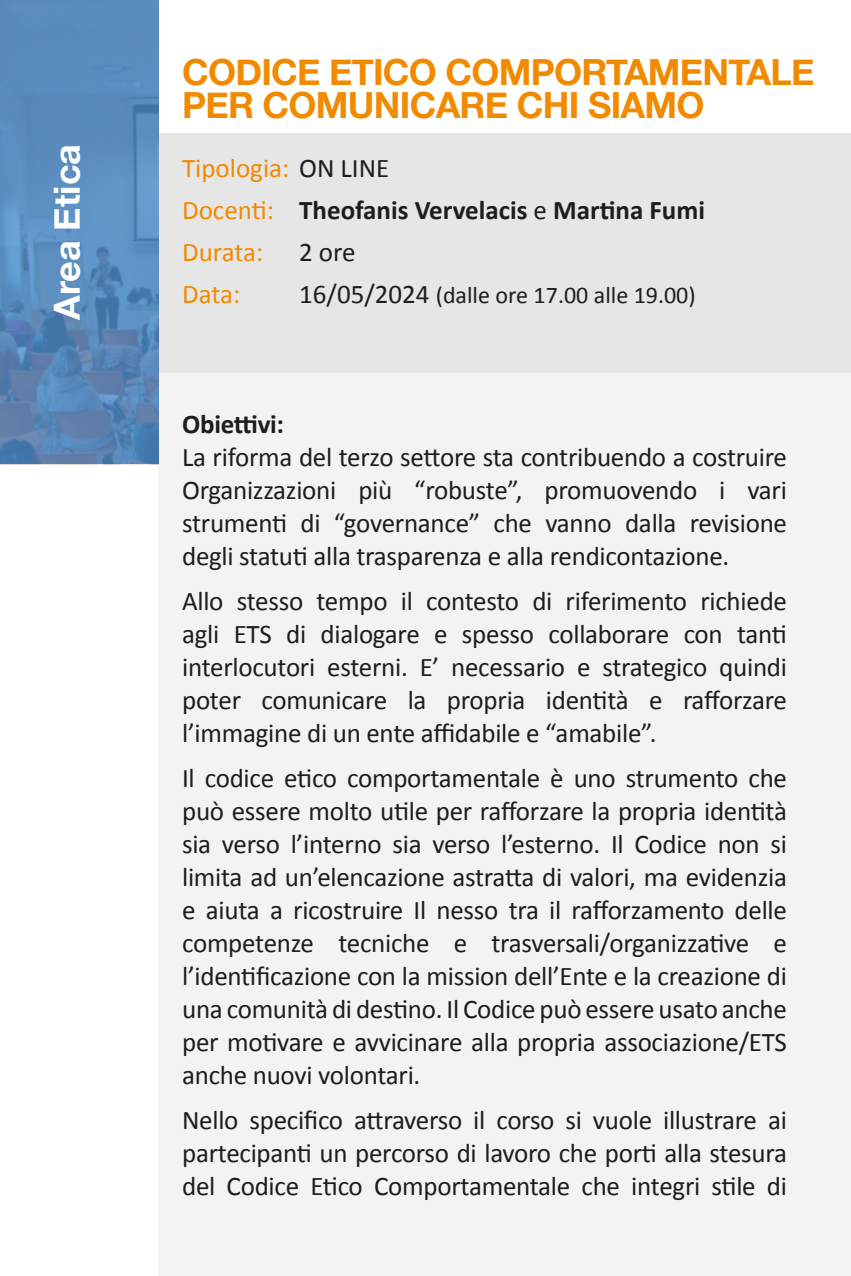
<style>
.page{position:relative;width:851px;height:1276px;background:#fff}
.page>*{position:absolute;margin:0;border:0;box-sizing:border-box;transform-origin:0 0}
.Bando_Blu_-_Copia_2{font:700 36px/33px "Helvetica Neue";letter-spacing:-.02em;color:#f28a00}
.Bando_Blu_-_Copia_2-2{font:700 36px "Helvetica Neue";color:#fff}
.text{font:27px/33px "Calibri";letter-spacing:-.01em;color:#1d1d1b;text-align:justify}
.text-2{font:700 27px "Calibri";color:#1d1d1b}
.text-3{font:27px "Calibri";color:#f28a00}
.text-4{font:24px "Calibri";color:#1d1d1b}
.s1{color:#1d1d1b}
.s2{font-weight:400;color:#f28a00}
.s3{font-weight:400}
.s4{font-size:27px}
</style>
<div class="page">
<div style="left:158px;top:133px;width:692px;height:240px;background:#e6e6e6"></div>
<div style="left:158px;top:373px;width:692px;height:903px;background:#f3f3f3"></div>
<img style="left:0;top:0;width:158px;height:464px">
<p class="Bando_Blu_-_Copia_2-2" style="left:39px;top:320px;width:177px;rotate:-90deg">Area Etica</p>
<p class="Bando_Blu_-_Copia_2" style="left:182px;top:56px;width:633px">CODICE ETICO COMPORTAMENTALE<br>PER COMUNICARE CHI SIAMO</p>
<p class="text-3" style="left:182px;top:151px;width:209px">Tipologia: <span class="s1">ON LINE</span></p>
<p class="text-2" style="left:182px;top:193px;width:524px"><span class="s2">Docenti:</span> Theofanis Vervelacis <span class="s3">e</span> Martina Fumi</p>
<p class="text-3" style="left:182px;top:235px;width:83px">Durata:</p>
<p class="text" style="left:299px;top:234px;width:58px">2 ore</p>
<p class="text-3" style="left:182px;top:277px;width:60px">Data:</p>
<p class="text-4" style="left:299px;top:280px;width:398px"><span class="s4">16/05/2024</span> (dalle ore 17.00 alle 19.00)</p>
<p class="text-2" style="left:182px;top:407px;width:103px">Obiettivi:</p>
<p class="text" style="left:182px;top:439px;width:606px">La riforma del terzo settore sta contribuendo a costruire Organizzazioni più “robuste”, promuovendo i vari strumenti di “governance” che vanno dalla revisione degli statuti alla trasparenza e alla rendicontazione.</p>
<p class="text" style="left:182px;top:583px;width:606px">Allo stesso tempo il contesto di riferimento richiede agli ETS di dialogare e spesso collaborare con tanti interlocutori esterni. E’ necessario e strategico quindi poter comunicare la propria identità e rafforzare l’immagine di un ente affidabile e “amabile”.</p>
<p class="text" style="left:182px;top:760px;width:606px">Il codice etico comportamentale è uno strumento che può essere molto utile per rafforzare la propria identità sia verso l’interno sia verso l’esterno. Il Codice non si limita ad un’elencazione astratta di valori, ma evidenzia e aiuta a ricostruire Il nesso tra il rafforzamento delle competenze tecniche e trasversali/organizzative e l’identificazione con la mission dell’Ente e la creazione di una comunità di destino. Il Codice può essere usato anche per motivare e avvicinare alla propria associazione/ETS anche nuovi volontari.</p>
<p class="text" style="left:182px;top:1102px;width:606px">Nello specifico attraverso il corso si vuole illustrare ai partecipanti un percorso di lavoro che porti alla stesura del Codice Etico Comportamentale che integri stile di</p>
</div>
